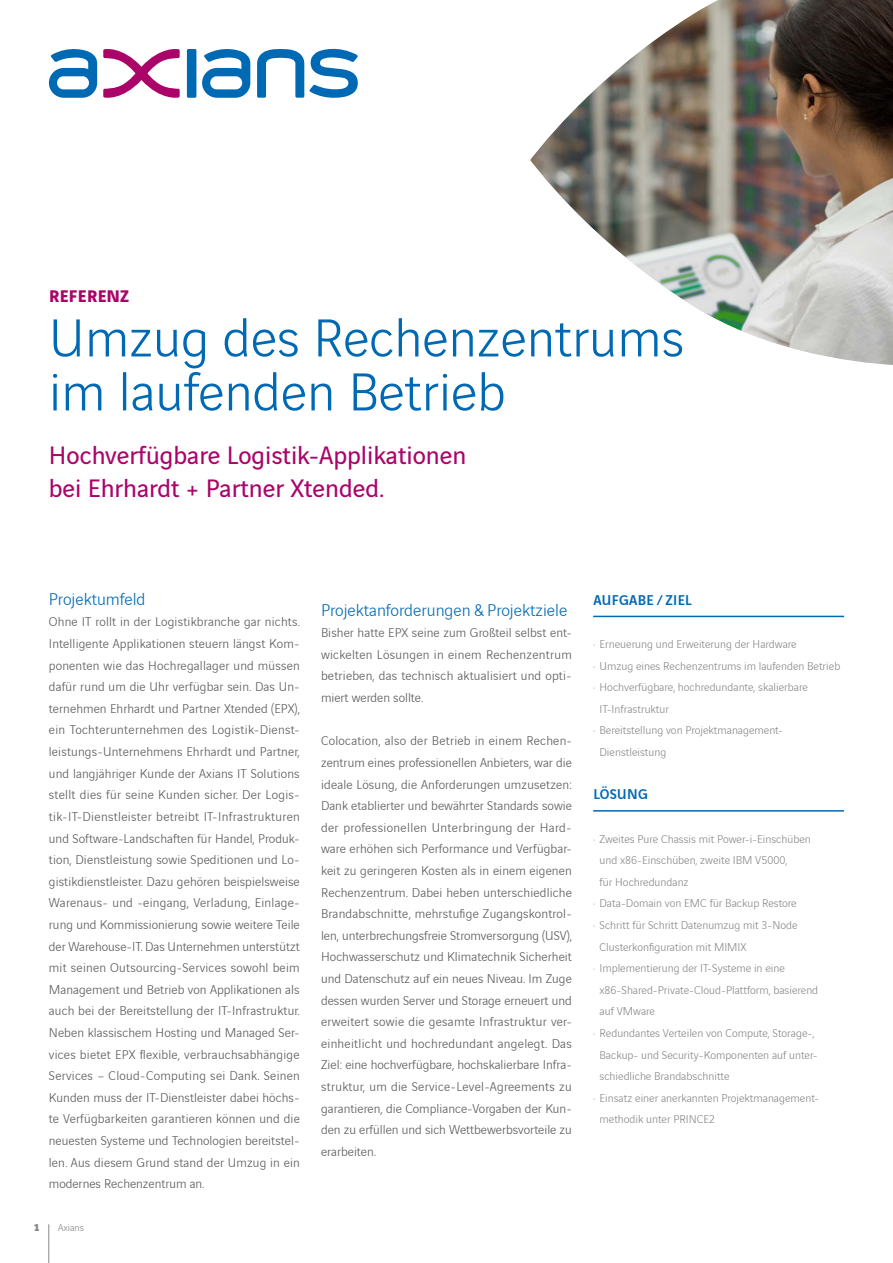
<style>
.page{position:relative;width:893px;height:1263px;background:#fff}
.page>*{position:absolute;margin:0;border:0;box-sizing:border-box;transform-origin:0 0}
.t1{font:300 57px/54px "Vinci Sans";color:#0069b4}
.t2{font:27px/32.4px "Vinci Sans";color:#aa0469}
.t3{font:300 18px "Vinci Sans";color:#0069b4}
.t4{font:700 18px "Vinci Sans";letter-spacing:.02em;color:#aa0469}
.t5{font:500 15px "Vinci Sans";letter-spacing:.02em;color:#0069b4}
.t6{font:300 13.5px/21.6px "Vinci Sans";letter-spacing:.005em;color:#575756;text-align:justify}
.t7{font:300 12px "Vinci Sans";color:#878787}
.t8{font:300 10.5px "Vinci Sans";color:#878787}
.t9{font:900 10.5px "Vinci Sans";color:#878787}
</style>
<div class="page">
<hr style="left:48px;top:1224px;width:1px;height:39px;background:#878787">
<div style="left:187px;top:49px;width:9px;height:49px;background:#0069b4;border-radius:2px"></div>
<svg style="left:103px;top:49px;width:77px;height:49px"></svg>
<svg style="left:202px;top:49px;width:48px;height:49px"></svg>
<svg style="left:49px;top:49px;width:48px;height:49px"></svg>
<svg style="left:257px;top:49px;width:101px;height:49px"></svg>
<img style="left:530px;top:0;width:363px;height:365px">
<hr style="left:593px;top:616px;width:251px;height:1px;background:#0069b4">
<hr style="left:593px;top:810px;width:251px;height:2px;background:#0069b4">
<h3 class="t4" style="left:49px;top:282px;width:82px">REFERENZ</h3>
<h1 class="t1" style="left:49px;top:306px;width:637px">Umzug des Rechenzentrums im laufenden Betrieb</h1>
<h2 class="t2" style="left:49px;top:437px;width:419px">Hochverfügbare Logistik-Applikationen bei Ehrhardt + Partner Xtended.</h2>
<h3 class="t3" style="left:49px;top:586px;width:98px">Projektumfeld</h3>
<p class="t6" style="left:49px;top:610px;width:253px">Ohne IT rollt in der Logistikbranche gar nichts.<br>Intelligente Applikationen steuern längst Kom&shy;ponenten wie das Hochregallager und müssen dafür rund um die Uhr verfügbar sein. Das Un&shy;ternehmen Ehrhardt und Partner Xtended (EPX), ein Tochterunternehmen des Logistik-Dienst&shy;leistungs-Unternehmens Ehrhardt und Partner, und langjähriger Kunde der Axians IT Solutions stellt dies für seine Kunden sicher. Der Logis&shy;tik-IT-Dienstleister betreibt IT-Infrastrukturen und Software-Landschaften für Handel, Produk&shy;tion, Dienstleistung sowie Speditionen und Lo&shy;gistikdienstleister. Dazu gehören beispielsweise Warenaus- und -eingang, Verladung, Einlage&shy;rung und Kommissionierung sowie weitere Teile der Warehouse-IT. Das Unternehmen unterstützt mit seinen Outsourcing-Services sowohl beim Management und Betrieb von Applikationen als auch bei der Bereitstellung der IT-Infrastruktur.<br>Neben klassischem Hosting und Managed Ser&shy;vices bietet EPX flexible, verbrauchsabhängige Services – Cloud-Computing sei Dank. Seinen Kunden muss der IT-Dienstleister dabei höchs&shy;te Verfügbarkeiten garantieren können und die neuesten Systeme und Technologien bereitstel&shy;len. Aus diesem Grund stand der Umzug in ein modernes Rechenzentrum an.</p>
<p class="t9" style="left:34px;top:1219px;width:7px">1</p>
<p class="t8" style="left:58px;top:1220px;width:28px">Axians</p>
<h3 class="t3" style="left:321px;top:597px;width:248px">Projektanforderungen &amp; Projektziele</h3>
<p class="t6" style="left:321px;top:621px;width:252px">Bisher hatte EPX seine zum Großteil selbst ent&shy;wickelten Lösungen in einem Rechenzentrum betrieben, das technisch aktualisiert und opti&shy;miert werden sollte.</p>
<p class="t6" style="left:321px;top:729px;width:253px;text-align:left">Colocation, also der Betrieb in einem Rechen&shy;zentrum eines professionellen Anbieters, war die ideale Lösung, die Anforderungen umzusetzen:<br>Dank etablierter und bewährter Standards sowie der professionellen Unterbringung der Hard&shy;ware erhöhen sich Performance und Verfügbar&shy;keit zu geringeren Kosten als in einem eigenen Rechenzentrum. Dabei heben unterschiedliche Brandabschnitte, mehrstufige Zugangskontrol&shy;len, unterbrechungsfreie Stromversorgung (USV), Hochwasserschutz und Klimatechnik Sicherheit und Datenschutz auf ein neues Niveau. Im Zuge dessen wurden Server und Storage erneuert und erweitert sowie die gesamte Infrastruktur ver&shy;einheitlicht und hochredundant angelegt. Das Ziel: eine hochverfügbare, hochskalierbare Infra&shy;struktur, um die Service-Level-Agreements zu garantieren, die Compliance-Vorgaben der Kun&shy;den zu erfüllen und sich Wettbewerbsvorteile zu erarbeiten.</p>
<p class="t5" style="left:593px;top:588px;width:100px">AUFGABE / ZIEL</p>
<p class="t7" style="left:593px;top:635px;width:205px">· Erneuerung und Erweiterung der Hardware</p>
<p class="t7" style="left:593px;top:657px;width:249px">· Umzug eines Rechenzentrums im laufenden Betrieb</p>
<p class="t7" style="left:593px;top:679px;width:216px">· Hochverfügbare, hochredundante, skalierbare</p>
<p class="t7" style="left:600px;top:700px;width:71px">IT-Infrastruktur</p>
<p class="t7" style="left:593px;top:722px;width:191px">· Bereitstellung von Projektmanagement-</p>
<p class="t7" style="left:600px;top:743px;width:68px">Dienstleistung</p>
<p class="t5" style="left:593px;top:783px;width:56px">LÖSUNG</p>
<p class="t7" style="left:593px;top:830px;width:219px">· Zweites Pure Chassis mit Power-i-Einschüben</p>
<p class="t7" style="left:600px;top:851px;width:189px">und x86-Einschüben, zweite IBM V5000,</p>
<p class="t7" style="left:600px;top:873px;width:91px">für Hochredundanz</p>
<p class="t7" style="left:593px;top:895px;width:205px">· Data-Domain von EMC für Backup Restore</p>
<p class="t7" style="left:593px;top:916px;width:206px">· Schritt für Schritt Datenumzug mit 3-Node</p>
<p class="t7" style="left:600px;top:938px;width:148px">Clusterkonfiguration mit MIMIX</p>
<p class="t7" style="left:593px;top:959px;width:193px">· Implementierung der IT-Systeme in eine</p>
<p class="t7" style="left:600px;top:981px;width:220px">x86-Shared-Private-Cloud-Plattform, basierend</p>
<p class="t7" style="left:600px;top:1003px;width:57px">auf VMware</p>
<p class="t7" style="left:593px;top:1024px;width:223px">· Redundantes Verteilen von Compute, Storage-,</p>
<p class="t7" style="left:600px;top:1046px;width:220px">Backup- und Security-Komponenten auf unter-</p>
<p class="t7" style="left:600px;top:1067px;width:132px">schiedliche Brandabschnitte</p>
<p class="t7" style="left:593px;top:1089px;width:227px">· Einsatz einer anerkannten Projektmanagement-</p>
<p class="t7" style="left:600px;top:1111px;width:117px">methodik unter PRINCE2</p>
</div>
